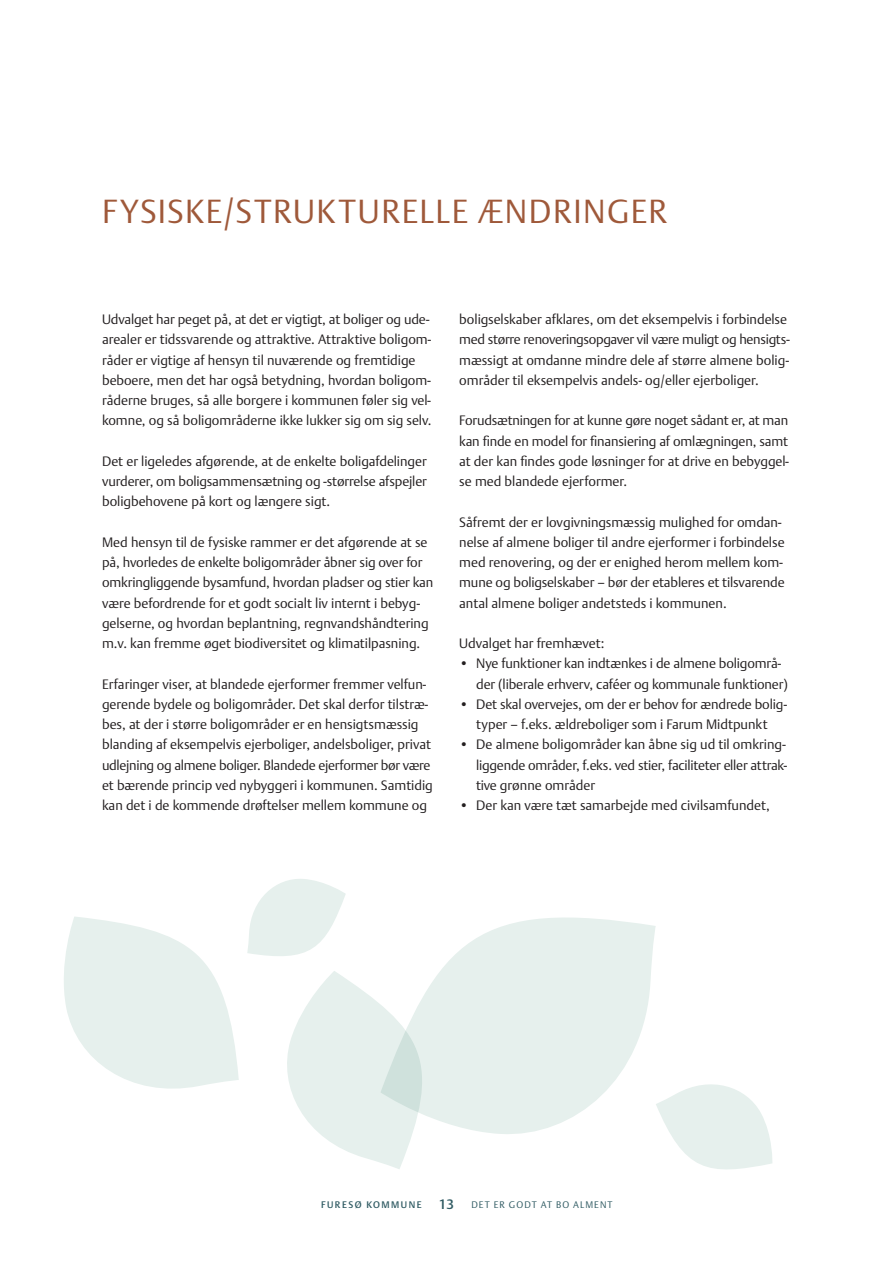
<style>
.page{position:relative;width:893px;height:1263px;background:#fff}
.page>*{position:absolute;margin:0;border:0;box-sizing:border-box;transform-origin:0 0}
.R{font:300 33px "DTL Argo TOT";letter-spacing:.045em;color:#9f593a}
.B{font:300 13.5px/20.2px "DTL Argo TOT";color:#231f20}
.B_indryk{font:300 13.5px/20.2px "DTL Argo TOT";letter-spacing:-.01em;color:#231f20}
.t1{font:500 13.5px "DTL Argo TOT";color:#305b63}
.t2{font:300 9.45px "DTL Argo TOT";letter-spacing:.115em;color:#305b63}
.t3{font:500 9.45px "DTL Argo TOT";letter-spacing:.155em;color:#305b63}
</style>
<div class="page">
<svg style="left:441px;top:917px;width:215px;height:217px;fill:#e6f0ed"></svg>
<svg style="left:287px;top:971px;width:157px;height:198px"></svg>
<svg style="left:64px;top:917px;width:175px;height:172px"></svg>
<svg style="left:247px;top:879px;width:99px;height:77px"></svg>
<svg style="left:656px;top:1084px;width:117px;height:86px"></svg>
<p class="R" style="left:102px;top:191px;width:567px">FYSISKE/STRUKTURELLE ÆNDRINGER</p>
<p class="B" style="left:102px;top:309px;width:331px">Udvalget har peget på, at det er vigtigt, at boliger og ude&shy;arealer er tidssvarende og attraktive. Attraktive boligom&shy;råder er vigtige af hensyn til nuværende og fremtidige beboere, men det har også betydning, hvordan boligom&shy;råderne bruges, så alle borgere i kommunen føler sig vel&shy;komne, og så boligområderne ikke lukker sig om sig selv.</p>
<p class="B" style="left:102px;top:451px;width:326px;text-align:justify">Det er ligeledes afgørende, at de enkelte boligafdelinger vurderer, om boligsammensætning og -størrelse afspejler boligbehovene på kort og længere sigt.</p>
<p class="B" style="left:102px;top:532px;width:333px">Med hensyn til de fysiske rammer er det afgørende at se på, hvorledes de enkelte boligområder åbner sig over for omkringliggende bysamfund, hvordan pladser og stier kan være befordrende for et godt socialt liv internt i bebyg&shy;gelserne, og hvordan beplantning, regnvandshåndtering m.v. kan fremme øget biodiversitet og klimatilpasning.</p>
<p class="B" style="left:102px;top:674px;width:332px">Erfaringer viser, at blandede ejerformer fremmer velfun&shy;gerende bydele og boligområder. Det skal derfor tilstræ&shy;bes, at der i større boligområder er en hensigtsmæssig blanding af eksempelvis ejerboliger, andelsboliger, privat udlejning og almene boliger. Blandede ejerformer bør være et bærende princip ved nybyggeri i kommunen. Samtidig kan det i de kommende drøftelser mellem kommune og</p>
<p class="B" style="left:459px;top:309px;width:332px">boligselskaber afklares, om det eksempelvis i forbindelse med større renoveringsopgaver vil være muligt og hensigts&shy;mæssigt at omdanne mindre dele af større almene bolig&shy;områder til eksempelvis andels- og/eller ejerboliger.</p>
<p class="B" style="left:459px;top:410px;width:331px;text-align:justify">Forudsætningen for at kunne gøre noget sådant er, at man kan finde en model for finansiering af omlægningen, samt at der kan findes gode løsninger for at drive en bebyggel&shy;se med blandede ejerformer.</p>
<p class="B" style="left:459px;top:512px;width:327px">Såfremt der er lovgivningsmæssig mulighed for omdan&shy;nelse af almene boliger til andre ejerformer i forbindelse med renovering, og der er enighed herom mellem kom&shy;mune og boligselskaber – bør der etableres et tilsvarende antal almene boliger andetsteds i kommunen.</p>
<p class="B" style="left:459px;top:633px;width:147px">Udvalget har fremhævet:</p>
<p class="B_indryk" style="left:476px;top:653px;width:313px;text-indent:-17px">• Nye funktioner kan indtænkes i de almene boligområ&shy;der (liberale erhverv, caféer og kommunale funktioner)</p>
<p class="B_indryk" style="left:459px;top:694px;width:329px;text-align:center">• Det skal overvejes, om der er behov for ændrede bolig&shy;typer – f.eks. ældreboliger som i Farum Midtpunkt</p>
<p class="B_indryk" style="left:476px;top:734px;width:312px;text-align:justify;text-indent:-17px">• De almene boligområder kan åbne sig ud til omkring&shy;liggende områder, f.eks. ved stier, faciliteter eller attrak&shy;tive grønne områder</p>
<p class="B_indryk" style="left:459px;top:795px;width:312px">• Der kan være tæt samarbejde med civilsamfundet,</p>
<p class="t3" style="left:321px;top:1199px;width:102px">FURESØ KOMMUNE</p>
<p class="t1" style="left:439px;top:1196px;width:17px">13</p>
<p class="t2" style="left:471px;top:1199px;width:143px">DET ER GODT AT BO ALMENT</p>
</div>
